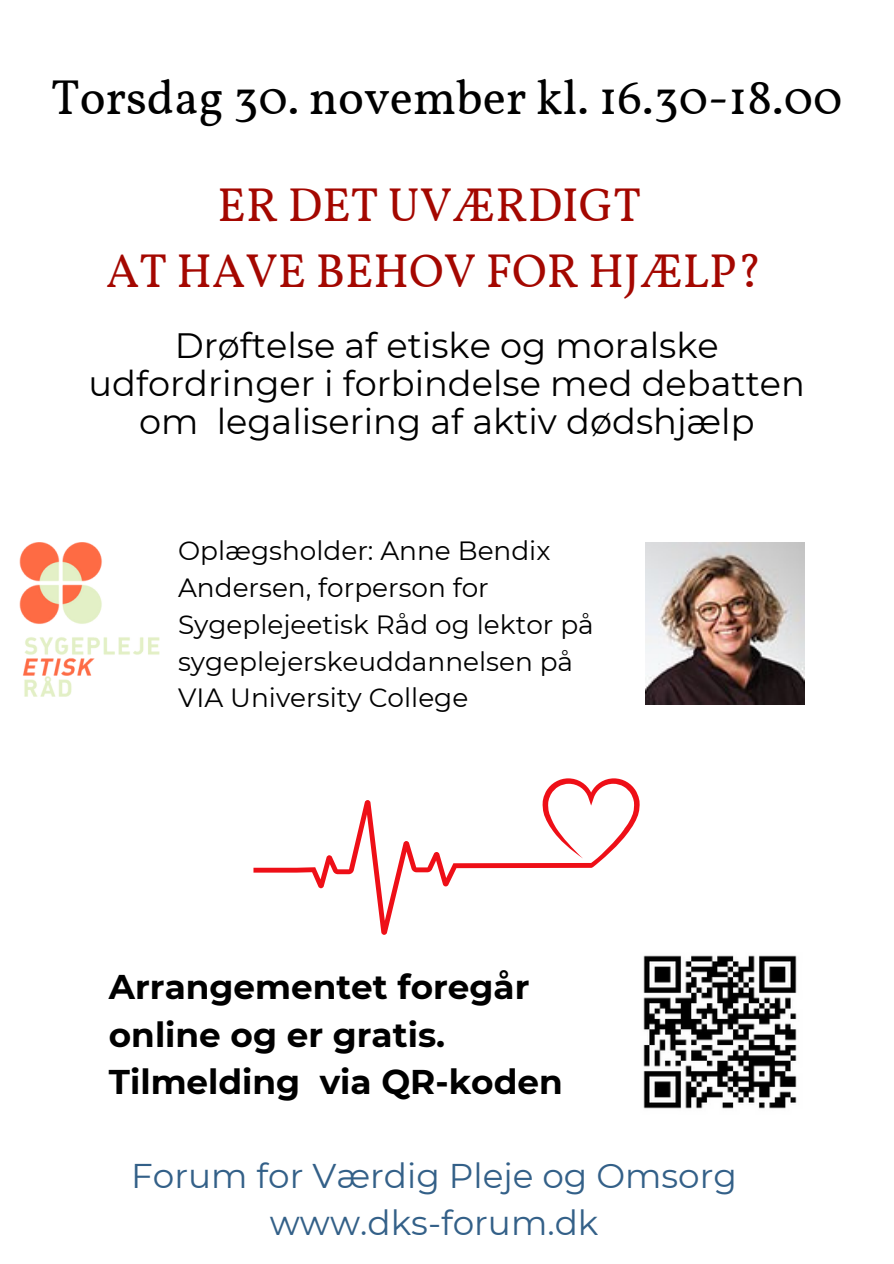
<style>
.page{position:relative;width:894px;height:1264px;background:#fff}
.page>*{position:absolute;margin:0;border:0;box-sizing:border-box;transform-origin:0 0}
.t1{font:48.75px "Vollkorn";color:#000}
.t2{font:47.25px "Vollkorn";color:#a40700}
.t3{font:35.1px/38px "Montserrat";color:#000;text-align:center}
.t4{font:700 34.2px/47.2px "Montserrat";color:#000}
.t5{font:34.2px "Montserrat";color:#336088}
.t6{font:26.4px/36.9px "Montserrat";color:#000}
</style>
<div class="page">
<svg style="left:253px;top:778px;width:386px;height:156px"></svg>
<img style="left:645px;top:542px;width:159px;height:162px">
<img style="left:643px;top:955px;width:154px;height:154px">
<img style="left:20px;top:542px;width:139px;height:154px">
<p class="t1" style="left:51px;top:68px;width:792px">Torsdag 30. november kl. 16.30-18.00</p>
<p class="t2" style="left:217px;top:176px;width:425px">ER DET UVÆRDIGT</p>
<p class="t2" style="left:106px;top:242px;width:657px">AT HAVE BEHOV FOR HJÆLP?</p>
<p class="t3" style="left:89px;top:326px;width:717px">Drøftelse af etiske og moralske udfordringer i forbindelse med debatten om legalisering af aktiv dødshjælp</p>
<p class="t6" style="left:178px;top:532px;width:417px">Oplægsholder: Anne Bendix<br>Andersen, forperson for<br>Sygeplejeetisk Råd og lektor på sygeplejerskeuddannelsen på<br>VIA University College</p>
<p class="t4" style="left:109px;top:963px;width:422px">Arrangementet foregår online og er gratis.</p>
<p class="t4" style="left:109px;top:1057px;width:455px">Tilmelding via QR-koden</p>
<p class="t5" style="left:131px;top:1154px;width:607px">Forum for Værdig Pleje og Omsorg</p>
<p class="t5" style="left:270px;top:1202px;width:330px">www.dks-forum.dk</p>
</div>
